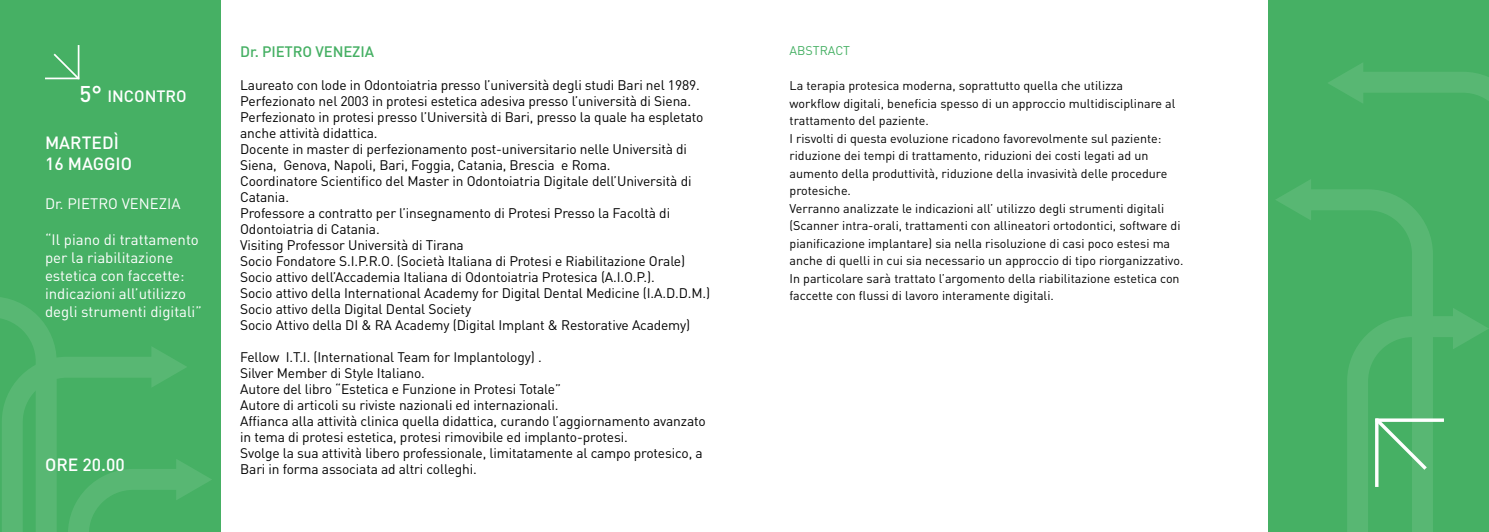
<style>
.page{position:relative;width:1489px;height:532px;background:#fff}
.page>*{position:absolute;margin:0;border:0;box-sizing:border-box;transform-origin:0 0}
.t1{font:500 17.5px/21px "DIN";color:#fff}
.t2{font:500 16.25px "DIN";color:#fff}
.t3{font:15px/18px "DIN";color:#fff}
.t4{font:500 15px "DIN";letter-spacing:-.01em;color:#46b064}
.t5{font:13.75px/16px "DIN";letter-spacing:-.01em;color:#000}
.t6{font:12.5px/17.5px "DIN";color:#000}
.t7{font:12.5px "DIN";color:#46b064}
.s1{font-size:22.5px}
</style>
<div class="page">
<div style="left:0;top:0;width:221px;height:531px;background:#46b064"></div>
<div style="left:1267px;top:0;width:221px;height:531px;background:#46b064"></div>
<hr style="left:45px;top:78px;width:34px;height:1px;background:#fff">
<hr style="left:78px;top:45px;width:1px;height:34px;background:#fff">
<svg style="left:54px;top:54px;width:24px;height:24px"></svg>
<svg style="left:0;top:297px;width:212px;height:234px"></svg>
<svg style="left:1276px;top:180px;width:34px;height:31px"></svg>
<svg style="left:1296px;top:189px;width:55px;height:31px;fill:#58b773"></svg>
<svg style="left:1328px;top:63px;width:35px;height:33px"></svg>
<svg style="left:1351px;top:72px;width:137px;height:235px"></svg>
<svg style="left:1347px;top:307px;width:141px;height:224px"></svg>
<p class="t2" style="left:79px;top:85px;width:109px"><span class="s1">5°</span> INCONTRO</p>
<p class="t1" style="left:45px;top:132px;width:89px">MARTEDÌ<br>16 MAGGIO</p>
<p class="t3" style="left:45px;top:194px;width:137px">Dr. PIETRO VENEZIA</p>
<p class="t3" style="left:45px;top:230px;width:158px">“Il piano di trattamento per la riabilitazione estetica con faccette: indicazioni all’utilizzo degli strumenti digitali”</p>
<p class="t1" style="left:45px;top:453px;width:81px">ORE 20.00</p>
<p class="t4" style="left:240px;top:42px;width:135px">Dr. PIETRO VENEZIA</p>
<p class="t5" style="left:240px;top:77px;width:471px">Laureato con lode in Odontoiatria presso l’università degli studi Bari nel 1989.<br>Perfezionato nel 2003 in protesi estetica adesiva presso l’università di Siena.<br>Perfezionato in protesi presso l’Università di Bari, presso la quale ha espletato anche attività didattica.<br>Docente in master di perfezionamento post-universitario nelle Università di Siena, Genova, Napoli, Bari, Foggia, Catania, Brescia e Roma.<br>Coordinatore Scientifico del Master in Odontoiatria Digitale dell’Università di Catania.<br>Professore a contratto per l’insegnamento di Protesi Presso la Facoltà di Odontoiatria di Catania.<br>Visiting Professor Università di Tirana<br>Socio Fondatore S.I.P.R.O. (Società Italiana di Protesi e Riabilitazione Orale)<br>Socio attivo dell’Accademia Italiana di Odontoiatria Protesica (A.I.O.P.).<br>Socio attivo della International Academy for Digital Dental Medicine (I.A.D.D.M.)<br>Socio attivo della Digital Dental Society<br>Socio Attivo della DI &amp; RA Academy (Digital Implant &amp; Restorative Academy)</p>
<p class="t5" style="left:240px;top:349px;width:467px">Fellow I.T.I. (International Team for Implantology) .<br>Silver Member di Style Italiano.<br>Autore del libro “Estetica e Funzione in Protesi Totale”<br>Autore di articoli su riviste nazionali ed internazionali.<br>Affianca alla attività clinica quella didattica, curando l’aggiornamento avanzato in tema di protesi estetica, protesi rimovibile ed implanto-protesi.<br>Svolge la sua attività libero professionale, limitatamente al campo protesico, a Bari in forma associata ad altri colleghi.</p>
<p class="t7" style="left:789px;top:43px;width:62px">ABSTRACT</p>
<p class="t6" style="left:789px;top:77px;width:395px">La terapia protesica moderna, soprattutto quella che utilizza<br>workflow digitali, beneficia spesso di un approccio multidisciplinare al trattamento del paziente.<br>I risvolti di questa evoluzione ricadono favorevolmente sul paziente: riduzione dei tempi di trattamento, riduzioni dei costi legati ad un aumento della produttività, riduzione della invasività delle procedure protesiche.<br>Verranno analizzate le indicazioni all’ utilizzo degli strumenti digitali (Scanner intra-orali, trattamenti con allineatori ortodontici, software di pianificazione implantare) sia nella risoluzione di casi poco estesi ma anche di quelli in cui sia necessario un approccio di tipo riorganizzativo.<br>In particolare sarà trattato l’argomento della riabilitazione estetica con faccette con flussi di lavoro interamente digitali.</p>
</div>
